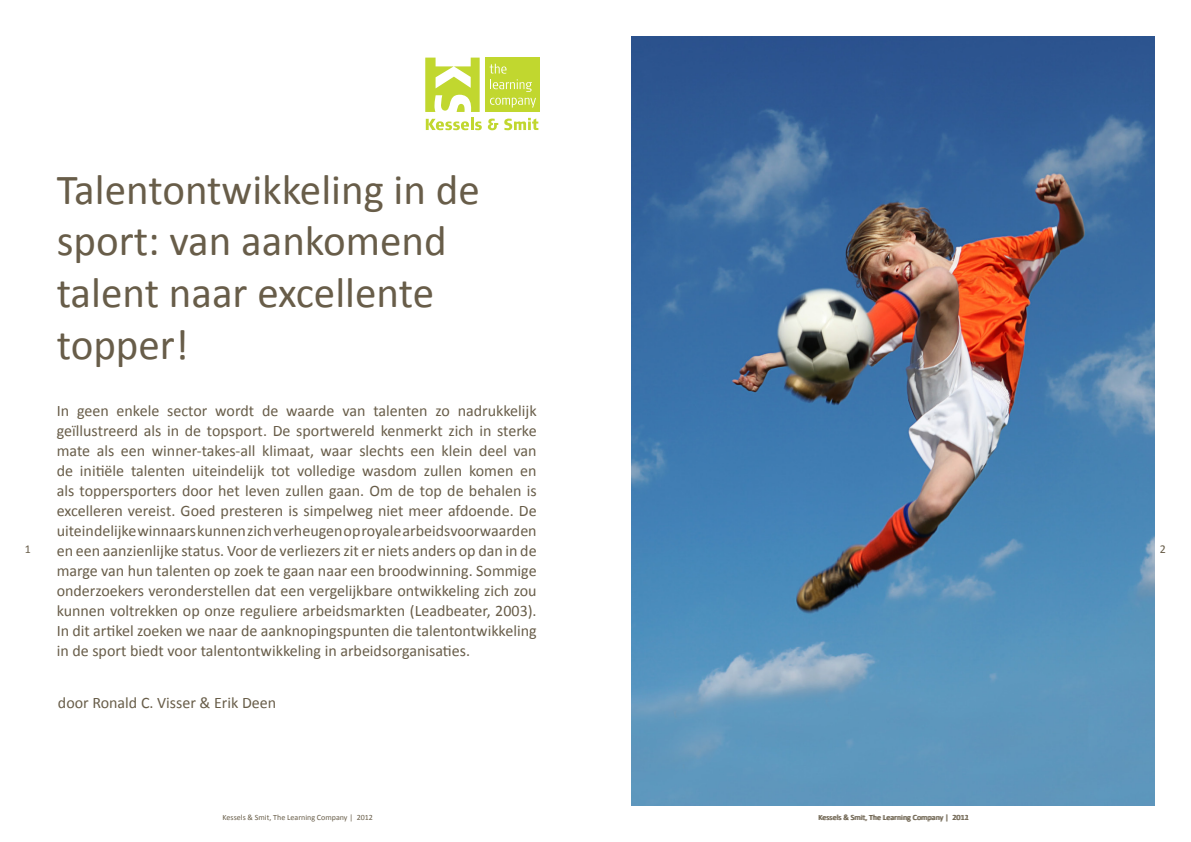
<style>
.page{position:relative;width:1191px;height:842px;background:#fff}
.page>*{position:absolute;margin:0;border:0;box-sizing:border-box;transform-origin:0 0}
.t1{font:43px/51.6px "Calibri";color:#685d49}
.t2{font:16px/20px "Calibri";color:#685d49;text-align:justify}
.t3{font:12px "Calibri";color:#685d49}
.t4{font:8px "Calibri";color:#685d49}
</style>
<div class="page">
<div style="left:485px;top:57px;width:55px;height:55px;background:#c1d72f"></div>
<svg style="left:426px;top:58px;width:53px;height:54px"></svg>
<svg style="left:426px;top:118px;width:56px;height:12px"></svg>
<svg style="left:488px;top:119px;width:10px;height:11px"></svg>
<svg style="left:504px;top:118px;width:34px;height:12px"></svg>
<svg style="left:490px;top:64px;width:42px;height:28px"></svg>
<svg style="left:490px;top:98px;width:46px;height:10px"></svg>
<img style="left:631px;top:36px;width:524px;height:770px">
<p class="t1" style="left:57px;top:164px;width:424px">Talentontwikkeling in de sport: van aankomend talent naar excellente topper!</p>
<p class="t2" style="left:57px;top:401px;width:481px">In geen enkele sector wordt de waarde van talenten zo nadrukkelijk geïllustreerd als in de topsport. De sportwereld kenmerkt zich in sterke mate als een winner-takes-all klimaat, waar slechts een klein deel van de initiële talenten uiteindelijk tot volledige wasdom zullen komen en als toppersporters door het leven zullen gaan. Om de top de behalen is excelleren vereist. Goed presteren is simpelweg niet meer afdoende. De uiteindelijke winnaars kunnen zich verheugen op royale arbeidsvoorwaarden en een aanzienlijke status. Voor de verliezers zit er niets anders op dan in de marge van hun talenten op zoek te gaan naar een broodwinning. Sommige onderzoekers veronderstellen dat een vergelijkbare ontwikkeling zich zou kunnen voltrekken op onze reguliere arbeidsmarkten (Leadbeater, 2003).<br>In dit artikel zoeken we naar de aanknopingspunten die talentontwikkeling in de sport biedt voor talentontwikkeling in arbeidsorganisaties.</p>
<p class="t2" style="left:58px;top:693px;width:220px">door Ronald C. Visser &amp; Erik Deen</p>
<p class="t3" style="left:25px;top:542px;width:8px">1</p>
<p class="t3" style="left:1160px;top:542px;width:8px">2</p>
<p class="t4" style="left:223px;top:812px;width:152px">Kessels &amp; Smit, The Learning Company | 2012</p>
<p class="t4" style="left:818px;top:812px;width:152px">Kessels &amp; Smit, The Learning Company | 2012</p>
<p class="t4" style="left:965px;top:812px;width:6px">1</p>
</div>
